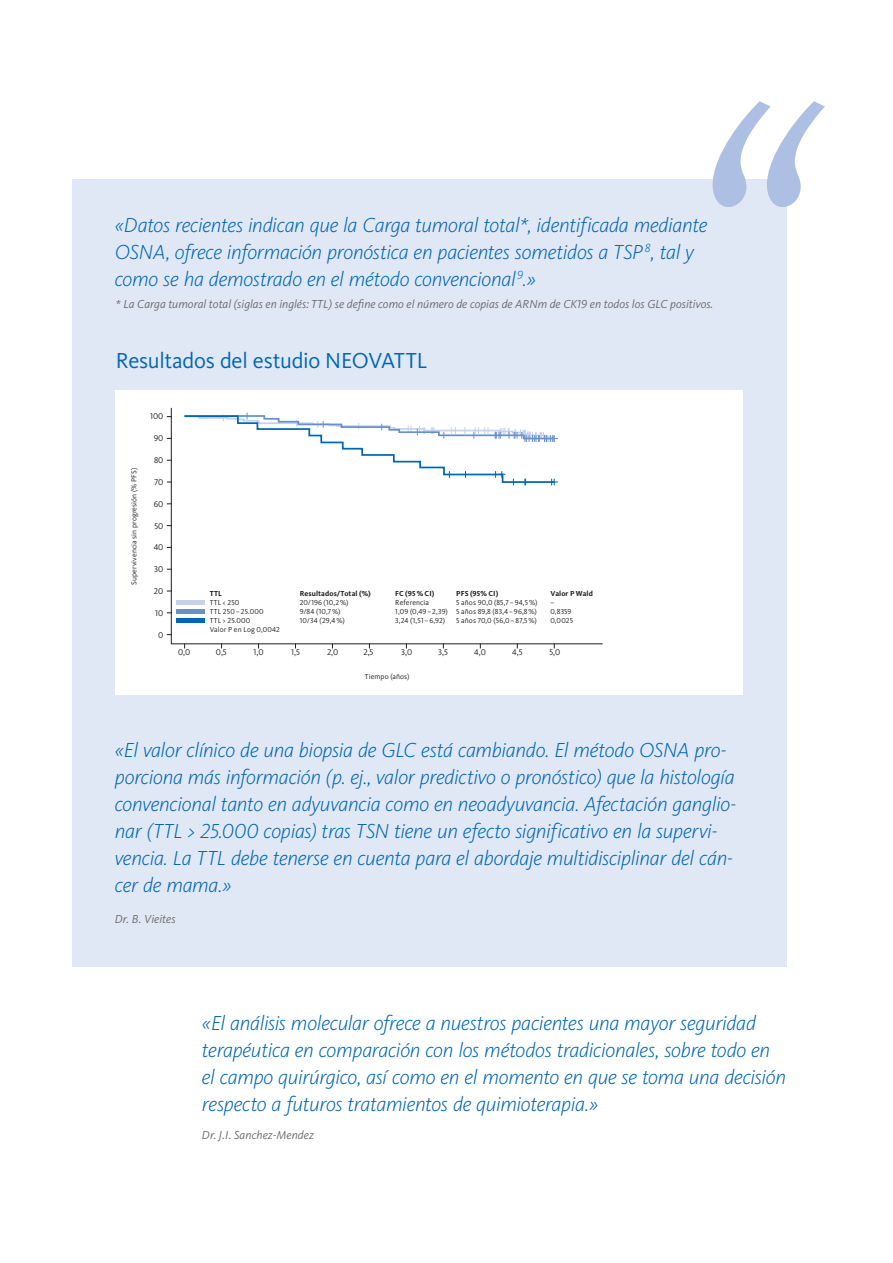
<style>
.page{position:relative;width:893px;height:1263px;background:#fff}
.page>*{position:absolute;margin:0;border:0;box-sizing:border-box;transform-origin:0 0}
.Subline_12_14_regula{font:22.5px "Kievit Pro";letter-spacing:-.015em;color:#0166b3}
.t1{font:italic 300 21px/27px "Kievit Pro";letter-spacing:-.015em;color:#0166b3}
.t2{font:italic 12px "Kievit Pro";color:#6c6d70}
.t3{font:8.7px "Kievit Pro";color:#231f20}
.Benefits_Regular_10{font:7.5px "Kievit Pro";letter-spacing:.015em;color:#231f20}
.Benefits_Regular_10-2{font:700 7.5px "Kievit Pro";letter-spacing:.015em;color:#231f20}
</style>
<div class="page">
<div style="left:72px;top:180px;width:715px;height:787px;background:#e1e8f5"></div>
<div style="left:115px;top:390px;width:627px;height:304px;background:#fff"></div>
<svg style="left:713px;top:101px;width:112px;height:106px"></svg>
<svg style="left:184px;top:413px;width:374px;height:72px"></svg>
<hr style="left:176px;top:619px;width:29px;height:4px;background:#0166b3">
<hr style="left:176px;top:610px;width:29px;height:4px;background:#6990ca">
<hr style="left:176px;top:601px;width:29px;height:4px;background:#c6d2ea">
<hr style="left:171px;top:643px;width:432px;height:1px;background:#231f20">
<hr style="left:171px;top:408px;width:1px;height:236px;background:#231f20">
<p class="t1" style="left:115px;top:212px;width:594px">«Datos recientes indican que la Carga tumoral total*, identificada mediante<br>OSNA, ofrece información pronóstica en pacientes sometidos a TSP <sup>8</sup>, tal y como se ha demostrado en el método convencional<sup>9</sup>.»</p>
<p class="t2" style="left:116px;top:297px;width:599px">* La Carga tumoral total (siglas en inglés: TTL) se define como el número de copias de ARNm de CK19 en todos los GLC positivos.</p>
<p class="Subline_12_14_regula" style="left:116px;top:347px;width:313px">Resultados del estudio NEOVATTL</p>
<p class="Benefits_Regular_10" style="left:129px;top:585px;width:119px;rotate:-90deg">Supervivencia sin progresión (% PFS)</p>
<p class="t3" style="left:150px;top:411px;width:15px">100</p>
<p class="t3" style="left:154px;top:433px;width:11px">90</p>
<p class="t3" style="left:154px;top:455px;width:11px">80</p>
<p class="t3" style="left:154px;top:477px;width:11px">70</p>
<p class="t3" style="left:154px;top:498px;width:11px">60</p>
<p class="t3" style="left:154px;top:520px;width:10px">50</p>
<p class="t3" style="left:154px;top:542px;width:11px">40</p>
<p class="t3" style="left:154px;top:564px;width:11px">30</p>
<p class="t3" style="left:154px;top:586px;width:11px">20</p>
<p class="t3" style="left:155px;top:608px;width:10px">10</p>
<p class="t3" style="left:158px;top:630px;width:7px">0</p>
<p class="Benefits_Regular_10-2" style="left:210px;top:589px;width:14px">TTL</p>
<p class="Benefits_Regular_10" style="left:210px;top:598px;width:31px">TTL &lt; 250</p>
<p class="Benefits_Regular_10" style="left:210px;top:607px;width:56px">TTL 250–25.000</p>
<p class="Benefits_Regular_10" style="left:210px;top:616px;width:42px">TTL &gt; 25.000</p>
<p class="Benefits_Regular_10" style="left:210px;top:625px;width:72px">Valor P en Log 0,0042</p>
<p class="Benefits_Regular_10-2" style="left:300px;top:589px;width:72px">Resultados/Total (%)</p>
<p class="Benefits_Regular_10" style="left:300px;top:598px;width:50px">20/196 (10,2%)</p>
<p class="Benefits_Regular_10" style="left:300px;top:607px;width:42px">9/84 (10,7%)</p>
<p class="Benefits_Regular_10" style="left:300px;top:616px;width:47px">10/34 (29,4%)</p>
<p class="Benefits_Regular_10-2" style="left:395px;top:589px;width:41px">FC (95% CI)</p>
<p class="Benefits_Regular_10" style="left:395px;top:598px;width:35px">Referencia</p>
<p class="Benefits_Regular_10" style="left:395px;top:607px;width:54px">1,09 (0,49–2,39)</p>
<p class="Benefits_Regular_10" style="left:395px;top:616px;width:51px">3,24 (1,51–6,92)</p>
<p class="Benefits_Regular_10-2" style="left:456px;top:589px;width:44px">PFS (95% CI)</p>
<p class="Benefits_Regular_10" style="left:456px;top:598px;width:83px">5 años 90,0 (85,7–94,5%)</p>
<p class="Benefits_Regular_10" style="left:456px;top:607px;width:82px">5 años 89,8 (83,4–96,8%)</p>
<p class="Benefits_Regular_10" style="left:456px;top:616px;width:82px">5 años 70,0 (56,0–87,5%)</p>
<p class="Benefits_Regular_10-2" style="left:550px;top:589px;width:44px">Valor P Wald</p>
<p class="Benefits_Regular_10" style="left:550px;top:598px;width:5px">–</p>
<p class="Benefits_Regular_10" style="left:550px;top:607px;width:23px">0,8359</p>
<p class="Benefits_Regular_10" style="left:550px;top:616px;width:24px">0,0025</p>
<p class="t3" style="left:178px;top:647px;width:14px">0,0</p>
<p class="t3" style="left:216px;top:647px;width:12px">0,5</p>
<p class="t3" style="left:254px;top:647px;width:11px">1,0</p>
<p class="t3" style="left:291px;top:647px;width:10px">1,5</p>
<p class="t3" style="left:327px;top:647px;width:13px">2,0</p>
<p class="t3" style="left:363px;top:647px;width:12px">2,5</p>
<p class="t3" style="left:401px;top:647px;width:13px">3,0</p>
<p class="t3" style="left:438px;top:647px;width:11px">3,5</p>
<p class="t3" style="left:474px;top:647px;width:13px">4,0</p>
<p class="t3" style="left:512px;top:647px;width:12px">4,5</p>
<p class="t3" style="left:549px;top:647px;width:12px">5,0</p>
<p class="Benefits_Regular_10" style="left:365px;top:672px;width:46px">Tiempo (años)</p>
<p class="t1" style="left:115px;top:737px;width:623px">«El valor clínico de una biopsia de GLC está cambiando. El método OSNA pro&shy;porciona más información (p. ej., valor predictivo o pronóstico) que la histología convencional tanto en adyuvancia como en neoadyuvancia. Afectación ganglio&shy;nar (TTL &gt; 25.000 copias) tras TSN tiene un efecto significativo en la supervi&shy;vencia. La TTL debe tenerse en cuenta para el abordaje multidisciplinar del cán&shy;cer de mama.»</p>
<p class="t2" style="left:115px;top:911px;width:62px">Dr. B. Vieites</p>
<p class="t1" style="left:202px;top:1010px;width:585px">«El análisis molecular ofrece a nuestros pacientes una mayor seguridad terapéutica en comparación con los métodos tradicionales, sobre todo en el campo quirúrgico, así como en el momento en que se toma una decisión respecto a futuros tratamientos de quimioterapia.»</p>
<p class="t2" style="left:202px;top:1128px;width:114px">Dr. J.I. Sanchez-Mendez</p>
</div>
